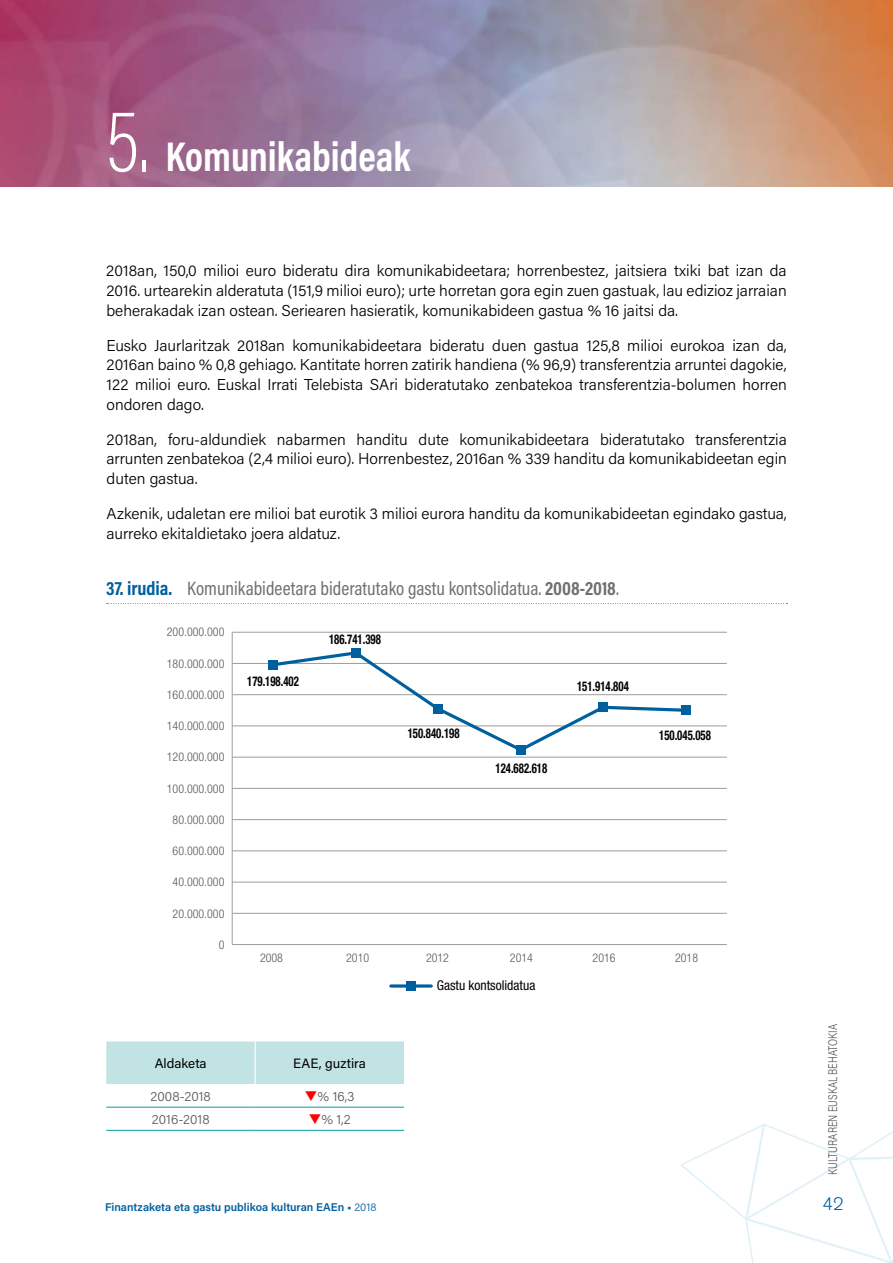
<style>
.page{position:relative;width:893px;height:1263px;background:#fff}
.page>*{position:absolute;margin:0;border:0;box-sizing:border-box;transform-origin:0 0}
.t1{font:42px "Acumin Variable Concept";letter-spacing:-.08em;color:#fff;scale:.95 1}
.t2{font:19.5px "Acumin Variable Concept";letter-spacing:-.085em;color:#706f6f}
.t3{font:300 18px "Akzidenz Grotesk Pro";color:#005f9e}
.t4{font:15.75px/19.8px "Acumin Variable Concept";letter-spacing:.01em;color:#000;text-align:justify}
.t5{font:700 condensed 13.5px "Helvetica Neue LT Std";color:#000;scale:.8 1}
.t6{font:13.5px "Acumin Variable Concept";letter-spacing:.01em;color:#595959}
.t7{font:13.5px "Acumin Variable Concept";letter-spacing:.025em;color:#000}
.t8{font:condensed 13.5px "Helvetica Neue LT Std";color:#000}
.t9{font:12.6px "Acumin Variable Concept";letter-spacing:-.055em;color:#575756;scale:.83 1}
.t10{font:300 condensed 12px "Helvetica Neue LT Std";color:#575756}
.t11{font:11.25px "Acumin Variable Concept";letter-spacing:.04em;color:#005f9e}
.s1{font-size:88.5px}
.s2{color:#005f9e}
.s3{color:#f00}
</style>
<div class="page">
<img style="left:0;top:0;width:893px;height:186px">
<svg style="left:680px;top:1123px;width:213px;height:140px"></svg>
<svg style="left:107px;top:603px;width:680px;height:1px"></svg>
<hr style="left:232px;top:632px;width:1px;height:312px;background:#9d9d9c">
<hr style="left:232px;top:944px;width:495px;height:1px;background:#9d9d9c">
<hr style="left:232px;top:913px;width:495px;height:1px;background:#9d9d9c">
<hr style="left:232px;top:882px;width:495px;height:1px;background:#9d9d9c">
<hr style="left:232px;top:850px;width:495px;height:1px;background:#9d9d9c">
<hr style="left:232px;top:819px;width:495px;height:1px;background:#9d9d9c">
<hr style="left:232px;top:788px;width:495px;height:1px;background:#9d9d9c">
<hr style="left:232px;top:757px;width:495px;height:1px;background:#9d9d9c">
<hr style="left:232px;top:726px;width:495px;height:1px;background:#9d9d9c">
<hr style="left:232px;top:694px;width:495px;height:1px;background:#9d9d9c">
<hr style="left:232px;top:663px;width:495px;height:1px;background:#9d9d9c">
<hr style="left:232px;top:632px;width:495px;height:1px;background:#9d9d9c">
<svg style="left:270px;top:648px;width:419px;height:106px"></svg>
<div style="left:269px;top:660px;width:9px;height:9px;background:#005f9e"></div>
<div style="left:351px;top:648px;width:9px;height:9px;background:#005f9e"></div>
<div style="left:434px;top:704px;width:9px;height:9px;background:#005f9e"></div>
<div style="left:516px;top:745px;width:9px;height:9px;background:#005f9e"></div>
<div style="left:599px;top:703px;width:9px;height:9px;background:#005f9e"></div>
<div style="left:681px;top:706px;width:9px;height:9px;background:#005f9e"></div>
<hr style="left:391px;top:984px;width:40px;height:3px;background:#005f9e">
<div style="left:407px;top:981px;width:9px;height:9px;background:#005f9e"></div>
<div style="left:106px;top:1041px;width:298px;height:43px;background:#c2e3e3"></div>
<hr style="left:106px;top:1107px;width:149px;height:1px;background:#009e9d">
<hr style="left:106px;top:1130px;width:149px;height:1px;background:#009e9d">
<hr style="left:255px;top:1130px;width:149px;height:1px;background:#009e9d">
<hr style="left:255px;top:1107px;width:149px;height:1px;background:#009e9d">
<hr style="left:255px;top:1041px;width:1px;height:43px;background:#fff">
<h1 class="t1" style="left:106px;top:128px;width:324px"><span class="s1">5.</span> Komunikabideak</h1>
<p class="t4" style="left:106px;top:260px;width:682px">2018an, 150,0 milioi euro bideratu dira komunikabideetara; horrenbestez, jaitsiera txiki bat izan da 2016. urtearekin alderatuta (151,9 milioi euro); urte horretan gora egin zuen gastuak, lau edizioz jarraian beherakadak izan ostean. Seriearen hasieratik, komunikabideen gastua % 16 jaitsi da.</p>
<p class="t4" style="left:106px;top:334px;width:682px">Eusko Jaurlaritzak 2018an komunikabideetara bideratu duen gastua 125,8 milioi eurokoa izan da, 2016an baino % 0,8 gehiago. Kantitate horren zatirik handiena (% 96,9) transferentzia arruntei dagokie, 122 milioi euro. Euskal Irrati Telebista SAri bideratutako zenbatekoa transferentzia-bolumen horren ondoren dago.</p>
<p class="t4" style="left:107px;top:429px;width:682px">2018an, foru-aldundiek nabarmen handitu dute komunikabideetara bideratutako transferentzia arrunten zenbatekoa (2,4 milioi euro). Horrenbestez, 2016an % 339 handitu da komunikabideetan egin duten gastua.</p>
<p class="t4" style="left:107px;top:503px;width:682px">Azkenik, udaletan ere milioi bat eurotik 3 milioi eurora handitu da komunikabideetan egindako gastua, aurreko ekitaldietako joera aldatuz.</p>
<p class="t2" style="left:106px;top:574px;width:514px"><span class="s2">37. irudia.</span> Komunikabideetara bideratutako gastu kontsolidatua. 2008-2018.</p>
<p class="t10" style="left:167px;top:625px;width:59px">200.000.000</p>
<p class="t10" style="left:167px;top:656px;width:59px">180.000.000</p>
<p class="t10" style="left:167px;top:688px;width:59px">160.000.000</p>
<p class="t10" style="left:167px;top:719px;width:59px">140.000.000</p>
<p class="t10" style="left:167px;top:750px;width:59px">120.000.000</p>
<p class="t10" style="left:167px;top:781px;width:59px">100.000.000</p>
<p class="t10" style="left:173px;top:813px;width:53px">80.000.000</p>
<p class="t10" style="left:173px;top:844px;width:53px">60.000.000</p>
<p class="t10" style="left:173px;top:875px;width:53px">40.000.000</p>
<p class="t10" style="left:173px;top:906px;width:53px">20.000.000</p>
<p class="t10" style="left:219px;top:938px;width:7px">0</p>
<p class="t5" style="left:247px;top:673px;width:66px">179.198.402</p>
<p class="t5" style="left:329px;top:631px;width:66px">186.741.398</p>
<p class="t5" style="left:408px;top:725px;width:66px">150.840.198</p>
<p class="t5" style="left:495px;top:760px;width:66px">124.682.618</p>
<p class="t5" style="left:577px;top:678px;width:66px">151.914.804</p>
<p class="t5" style="left:659px;top:727px;width:66px">150.045.058</p>
<p class="t10" style="left:260px;top:950px;width:25px">2008</p>
<p class="t10" style="left:346px;top:950px;width:25px">2010</p>
<p class="t10" style="left:426px;top:950px;width:25px">2012</p>
<p class="t10" style="left:510px;top:950px;width:25px">2014</p>
<p class="t10" style="left:593px;top:950px;width:25px">2016</p>
<p class="t10" style="left:675px;top:950px;width:25px">2018</p>
<p class="t8" style="left:437px;top:977px;width:100px">Gastu kontsolidatua</p>
<p class="t7" style="left:155px;top:1054px;width:53px">Aldaketa</p>
<p class="t7" style="left:293px;top:1054px;width:74px">EAE, guztira</p>
<p class="t6" style="left:150px;top:1086px;width:62px">2008-2018</p>
<p class="t6" style="left:304px;top:1087px;width:52px"><span class="s3">❑</span>% 16,3</p>
<p class="t6" style="left:152px;top:1110px;width:59px">2016-2018</p>
<p class="t6" style="left:308px;top:1110px;width:44px"><span class="s3">❑</span>% 1,2</p>
<p class="t11" style="left:105px;top:1199px;width:273px">Finantzaketa eta gastu publikoa kulturan EAEn • 2018</p>
<p class="t9" style="left:824px;top:1175px;width:184px;rotate:-90deg">KULTURAREN EUSKAL BEHATOKIA</p>
<p class="t3" style="left:822px;top:1192px;width:22px">42</p>
</div>
